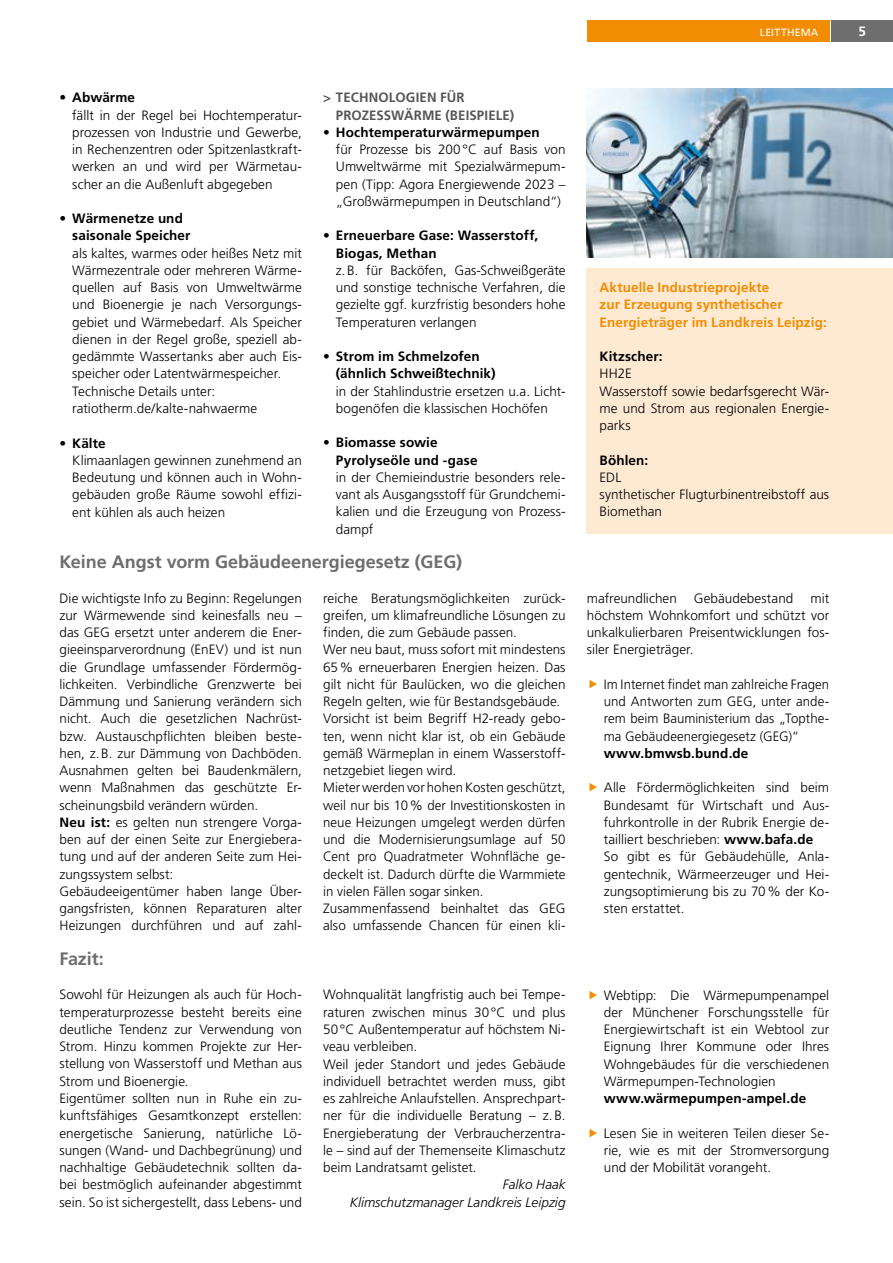
<style>
.page{position:relative;width:893px;height:1263px;background:#fff}
.page>*{position:absolute;margin:0;border:0;box-sizing:border-box;transform-origin:0 0}
.t1{font:700 18px "Frutiger LT Std";letter-spacing:-.005em;color:#6e6e6e}
.t2{font:300 13.5px/17.2px "Frutiger LT Std";letter-spacing:.005em;color:#000}
.t3{font:700 13.5px/17.2px "Frutiger LT Std";letter-spacing:.01em;color:#000}
.t4{font:700 13.5px/17.2px "Frutiger LT Std";letter-spacing:.01em;color:#f28c00}
.t5{font:italic 300 13.5px/17.2px "Frutiger LT Std";color:#000;text-align:right}
.t6{font:700 13.5px/17.2px "Frutiger LT Std";letter-spacing:.01em;color:#565655}
.t7{font:700 13.5px "Frutiger LT Std";color:#fff}
.t8{font:10.5px "Frutiger LT Std";letter-spacing:.02em;color:#fff}
.s1{font-weight:700}
.s2{font-weight:300}
</style>
<div class="page">
<div style="left:587px;top:20px;width:242px;height:22px;background:#f28c00"></div>
<div style="left:831px;top:20px;width:62px;height:22px;background:#6e6e6e"></div>
<div style="left:587px;top:268px;width:306px;height:266px;background:#feead3"></div>
<img style="left:587px;top:89px;width:306px;height:169px">
<p class="t2" style="left:72px;top:89px;width:231px;text-indent:-13px">• <span class="s1">Abwärme<br></span>fällt in der Regel bei Hochtemperatur&shy;prozessen von Industrie und Gewerbe, in Rechenzentren oder Spitzenlastkraft&shy;werken an und wird per Wärmetau&shy;scher an die Außenluft abgegeben</p>
<p class="t3" style="left:72px;top:210px;width:120px;text-indent:-13px"><span class="s2">•</span> Wärmenetze und saisonale Speicher</p>
<p class="t2" style="left:72px;top:245px;width:231px">als kaltes, warmes oder heißes Netz mit Wärmezentrale oder mehreren Wärme&shy;quellen auf Basis von Umweltwärme und Bioenergie je nach Versorgungs&shy;gebiet und Wärmebedarf. Als Speicher dienen in der Regel große, speziell ab&shy;gedämmte Wassertanks aber auch Eis&shy;speicher oder Latentwärmespeicher.<br>Technische Details unter: ratiotherm.de/kalte-nahwaerme</p>
<p class="t2" style="left:72px;top:434px;width:231px;text-indent:-13px">• <span class="s1">Kälte<br></span>Klimaanlagen gewinnen zunehmend an<br>Bedeutung und können auch in Wohn&shy;gebäuden große Räume sowohl effizi&shy;ent kühlen als auch heizen</p>
<p class="t6" style="left:336px;top:89px;width:180px;text-indent:-13px">&gt; TECHNOLOGIEN FÜR<br>PROZESSWÄRME (BEISPIELE)</p>
<p class="t2" style="left:336px;top:124px;width:231px;text-indent:-13px">• <span class="s1">Hochtemperaturwärmepumpen<br></span>für Prozesse bis 200°C auf Basis von Umweltwärme mit Spezialwärmepum&shy;pen (Tipp: Agora Energiewende 2023 – „Großwärmepumpen in Deutschland“)</p>
<p class="t3" style="left:336px;top:227px;width:204px;text-indent:-13px"><span class="s2">•</span> Erneuerbare Gase: Wasserstoff,<br>Biogas, Methan</p>
<p class="t2" style="left:336px;top:262px;width:231px;text-align:justify">z.B. für Backöfen, Gas-Schweißgeräte und sonstige technische Verfahren, die gezielte ggf. kurzfristig besonders hohe Temperaturen verlangen</p>
<p class="t3" style="left:336px;top:348px;width:161px;text-indent:-13px"><span class="s2">•</span> Strom im Schmelzofen (ähnlich Schweißtechnik)</p>
<p class="t2" style="left:336px;top:382px;width:231px">in der Stahlindustrie ersetzen u.a. Licht&shy;bogenöfen die klassischen Hochöfen</p>
<p class="t3" style="left:336px;top:434px;width:143px;text-indent:-13px"><span class="s2">•</span> Biomasse sowie<br>Pyrolyseöle und -gase</p>
<p class="t2" style="left:336px;top:469px;width:231px;text-align:justify">in der Chemieindustrie besonders rele&shy;vant als Ausgangsstoff für Grundchemi&shy;kalien und die Erzeugung von Prozess&shy;dampf</p>
<h1 class="t1" style="left:60px;top:551px;width:404px">Keine Angst vorm Gebäudeenergiegesetz (GEG)</h1>
<p class="t8" style="left:760px;top:26px;width:60px">LEITTHEMA</p>
<p class="t7" style="left:858px;top:23px;width:9px">5</p>
<p class="t4" style="left:600px;top:279px;width:229px">Aktuelle Industrieprojekte<br>zur Erzeugung synthetischer<br>Energieträger im Landkreis Leipzig:</p>
<p class="t3" style="left:600px;top:348px;width:64px">Kitzscher:</p>
<p class="t2" style="left:600px;top:365px;width:231px">HH2E<br>Wasserstoff sowie bedarfsgerecht Wär&shy;me und Strom aus regionalen Energie&shy;parks</p>
<p class="t3" style="left:600px;top:451px;width:50px">Böhlen:</p>
<p class="t2" style="left:600px;top:469px;width:231px">EDL<br>synthetischer Flugturbinentreibstoff aus<br>Biomethan</p>
<p class="t2" style="left:60px;top:589px;width:244px">Die wichtigste Info zu Beginn: Regelungen zur Wärmewende sind keinesfalls neu – das GEG ersetzt unter anderem die Ener&shy;gieeinsparverordnung (EnEV) und ist nun die Grundlage umfassender Fördermög&shy;lichkeiten. Verbindliche Grenzwerte bei Dämmung und Sanierung verändern sich nicht. Auch die gesetzlichen Nachrüst&shy;bzw. Austauschpflichten bleiben beste&shy;hen, z.B. zur Dämmung von Dachböden.<br>Ausnahmen gelten bei Baudenkmälern, wenn Maßnahmen das geschützte Er&shy;scheinungsbild verändern würden.<br><span class="s1">Neu ist:</span> es gelten nun strengere Vorga&shy;ben auf der einen Seite zur Energiebera&shy;tung und auf der anderen Seite zum Hei&shy;zungssystem selbst:<br>Gebäudeeigentümer haben lange Über&shy;gangsfristen, können Reparaturen alter Heizungen durchführen und auf zahl-</p>
<p class="t2" style="left:323px;top:590px;width:244px">reiche Beratungsmöglichkeiten zurück&shy;greifen, um klimafreundliche Lösungen zu finden, die zum Gebäude passen.<br>Wer neu baut, muss sofort mit mindestens 65% erneuerbaren Energien heizen. Das gilt nicht für Baulücken, wo die gleichen Regeln gelten, wie für Bestandsgebäude.<br>Vorsicht ist beim Begriff H2-ready gebo&shy;ten, wenn nicht klar ist, ob ein Gebäude gemäß Wärmeplan in einem Wasserstoff&shy;netzgebiet liegen wird.<br>Mieter werden vor hohen Kosten geschützt, weil nur bis 10% der Investitionskosten in neue Heizungen umgelegt werden dürfen und die Modernisierungsumlage auf 50<br>Cent pro Quadratmeter Wohnfläche ge&shy;deckelt ist. Dadurch dürfte die Warmmiete in vielen Fällen sogar sinken.<br>Zusammenfassend beinhaltet das GEG also umfassende Chancen für einen kli-</p>
<p class="t2" style="left:587px;top:589px;width:92px">mafreundlichen</p>
<p class="t2" style="left:694px;top:589px;width:101px">Gebäudebestand</p>
<p class="t2" style="left:587px;top:589px;width:244px;text-align:justify;text-indent:224px">mit höchstem Wohnkomfort und schützt vor unkalkulierbaren Preisentwicklungen fos&shy;siler Energieträger.</p>
<p class="t2" style="left:604px;top:676px;width:227px;text-align:justify">Im Internet findet man zahlreiche Fragen und Antworten zum GEG, unter ande&shy;rem beim Bauministerium das „Topthe&shy;ma Gebäudeenergiegesetz (GEG)“</p>
<p class="t3" style="left:604px;top:745px;width:146px">www.bmwsb.bund.de</p>
<p class="t2" style="left:604px;top:779px;width:227px">Alle Fördermöglichkeiten sind beim Bundesamt für Wirtschaft und Aus&shy;fuhrkontrolle in der Rubrik Energie de&shy;tailliert beschrieben: <span class="s1">www.bafa.de </span>So gibt es für Gebäudehülle, Anla&shy;gentechnik, Wärmeerzeuger und Hei&shy;zungsoptimierung bis zu 70% der Ko&shy;sten erstattet.</p>
<h1 class="t1" style="left:60px;top:948px;width:46px">Fazit:</h1>
<p class="t2" style="left:60px;top:986px;width:244px">Sowohl für Heizungen als auch für Hoch&shy;temperaturprozesse besteht bereits eine deutliche Tendenz zur Verwendung von Strom. Hinzu kommen Projekte zur Her&shy;stellung von Wasserstoff und Methan aus Strom und Bioenergie.<br>Eigentümer sollten nun in Ruhe ein zu&shy;kunftsfähiges Gesamtkonzept erstellen: energetische Sanierung, natürliche Lö&shy;sungen (Wand- und Dachbegrünung) und nachhaltige Gebäudetechnik sollten da&shy;bei bestmöglich aufeinander abgestimmt sein. So ist sichergestellt, dass Lebens- und</p>
<p class="t2" style="left:323px;top:986px;width:244px">Wohnqualität langfristig auch bei Tempe&shy;raturen zwischen minus 30°C und plus 50°C Außentemperatur auf höchstem Ni&shy;veau verbleiben.<br>Weil jeder Standort und jedes Gebäude individuell betrachtet werden muss, gibt es zahlreiche Anlaufstellen. Ansprechpart&shy;ner für die individuelle Beratung – z.B.<br>Energieberatung der Verbraucherzentra&shy;le – sind auf der Themenseite Klimaschutz beim Landratsamt gelistet.</p>
<p class="t5" style="left:350px;top:1176px;width:217px">Falko Haak<br>Klimschutzmanager Landkreis Leipzig</p>
<p class="t2" style="left:604px;top:986px;width:227px;text-align:justify">Webtipp: Die Wärmepumpenampel der Münchener Forschungsstelle für Energiewirtschaft ist ein Webtool zur Eignung Ihrer Kommune oder Ihres Wohngebäudes für die verschiedenen Wärmepumpen-Technologien</p>
<p class="t3" style="left:604px;top:1090px;width:204px">www.wärmepumpen-ampel.de</p>
<p class="t2" style="left:604px;top:1124px;width:227px;text-align:justify">Lesen Sie in weiteren Teilen dieser Se&shy;rie, wie es mit der Stromversorgung und der Mobilität vorangeht.</p>
</div>
